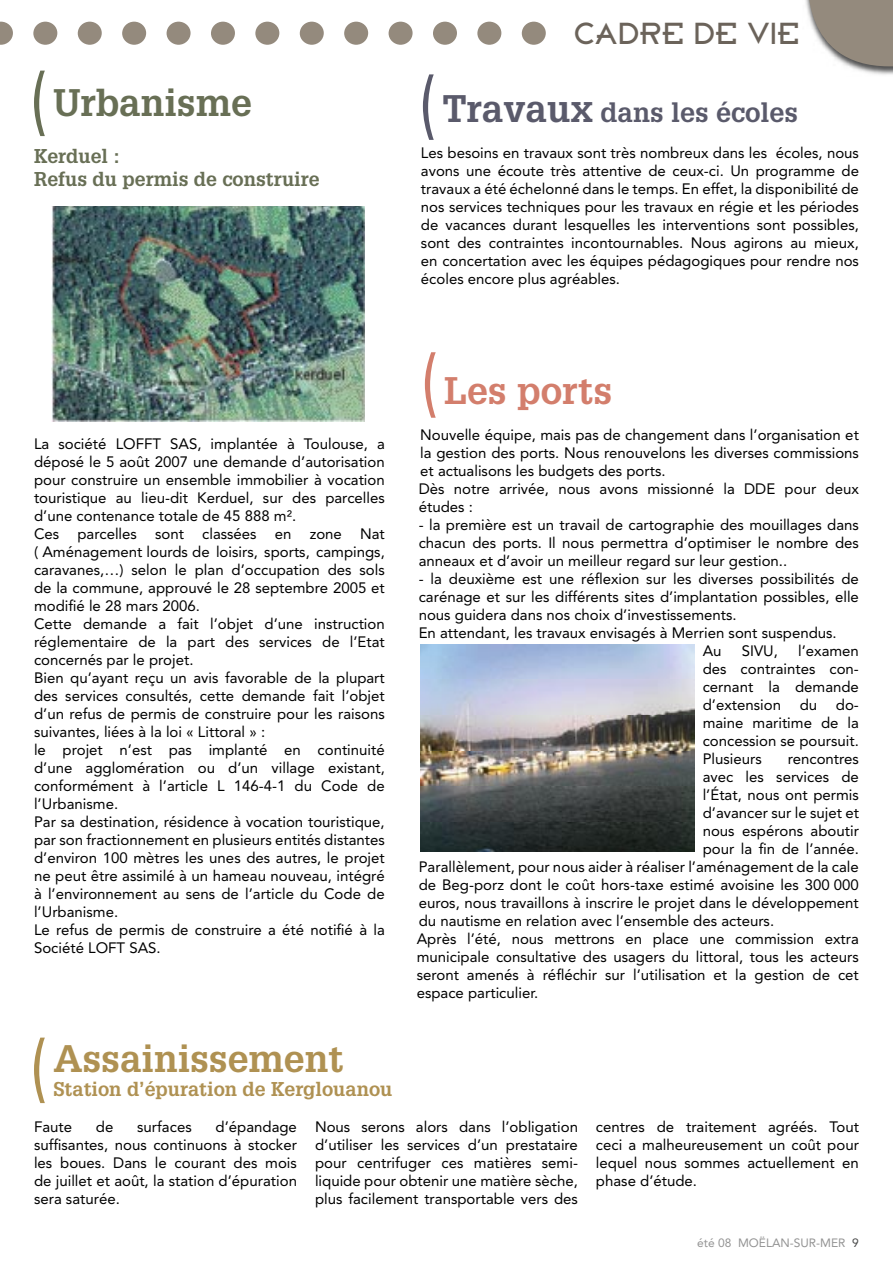
<style>
.page{position:relative;width:893px;height:1263px;background:#fff}
.page>*{position:absolute;margin:0;border:0;box-sizing:border-box;transform-origin:0 0}
.t1{font:800 150px "Avenir";color:#948a7d}
.t2{font:700 37.5px "Glypha";color:#af9152}
.t3{font:700 37.5px "Glypha";color:#686f55}
.t4{font:700 37.5px "Glypha";color:#d37e6c}
.t5{font:30px "Broadband ICG";letter-spacing:.03em;color:#6b635a}
.t6{font:700 27px "Glypha";color:#5a5a6b}
.t7{font:700 19.5px/23.4px "Glypha";color:#686f55}
.t8{font:700 19.5px "Glypha";color:#af9152}
.t9{font:15px/18px "Avenir";color:#000;text-align:justify}
.t10{font:12px "Avenir";color:#939393}
.s1{font-size:37.5px}
.s2{color:#474848}
</style>
<div class="page">
<img style="left:849px;top:66px;width:44px;height:9px">
<svg style="left:805px;top:0;width:88px;height:66px"></svg>
<img style="left:51px;top:207px;width:313px;height:214px">
<svg style="left:34px;top:71px;width:11px;height:65px"></svg>
<svg style="left:423px;top:74px;width:11px;height:66px"></svg>
<img style="left:420px;top:644px;width:274px;height:207px">
<svg style="left:34px;top:1037px;width:11px;height:66px"></svg>
<svg style="left:425px;top:352px;width:11px;height:66px"></svg>
<h1 class="t1" style="left:-21px;top:-97px;width:579px">.............</h1>
<h3 class="t5" style="left:575px;top:16px;width:226px">CADRE DE VIE</h3>
<h2 class="t3" style="left:53px;top:79px;width:200px">Urbanisme</h2>
<h3 class="t7" style="left:34px;top:143px;width:287px">Kerduel :<br>Refus du permis de construire</h3>
<h3 class="t6" style="left:442px;top:96px;width:357px"><span class="s1">Travaux</span> dans les écoles</h3>
<p class="t9" style="left:421px;top:144px;width:440px">Les besoins en travaux sont très nombreux dans les écoles, nous avons une écoute très attentive de ceux-ci. Un programme de travaux a été échelonné dans le temps. En effet, la disponibilité de nos services techniques pour les travaux en régie et les périodes de vacances durant lesquelles les interventions sont possibles, sont des contraintes incontournables. Nous agirons au mieux, en concertation avec les équipes pédagogiques pour rendre nos écoles encore plus agréables.</p>
<p class="t9" style="left:34px;top:435px;width:352px;text-align:left">La société LOFFT SAS, implantée à Toulouse, a déposé le 5 août 2007 une demande d’autorisation pour construire un ensemble immobilier à vocation touristique au lieu-dit Kerduel, sur des parcelles d’une contenance totale de 45 888 m².<br>Ces parcelles sont classées en zone Nat ( Aménagement lourds de loisirs, sports, campings, caravanes,…) selon le plan d’occupation des sols de la commune, approuvé le 28 septembre 2005 et modifié le 28 mars 2006.<br>Cette demande a fait l’objet d’une instruction réglementaire de la part des services de l’Etat concernés par le projet.<br>Bien qu’ayant reçu un avis favorable de la plupart des services consultés, cette demande fait l’objet d’un refus de permis de construire pour les raisons suivantes, liées à la loi « Littoral » :<br>le projet n’est pas implanté en continuité d’une agglomération ou d’un village existant, conformément à l’article L 146-4-1 du Code de l’Urbanisme.<br>Par sa destination, résidence à vocation touristique, par son fractionnement en plusieurs entités distantes d’environ 100 mètres les unes des autres, le projet ne peut être assimilé à un hameau nouveau, intégré à l’environnement au sens de l’article du Code de l’Urbanisme.<br>Le refus de permis de construire a été notifié à la Société LOFT SAS.</p>
<h2 class="t2" style="left:53px;top:1035px;width:292px">Assainissement</h2>
<h3 class="t8" style="left:53px;top:1076px;width:341px">Station d’épuration de Kerglouanou</h3>
<h2 class="t4" style="left:444px;top:367px;width:169px">Les ports</h2>
<p class="t9" style="left:419px;top:426px;width:442px;text-align:left">Nouvelle équipe, mais pas de changement dans l’organisation et la gestion des ports. Nous renouvelons les diverses commissions et actualisons les budgets des ports.<br>Dès notre arrivée, nous avons missionné la DDE pour deux études :</p>
<p class="t9" style="left:419px;top:516px;width:442px">- la première est un travail de cartographie des mouillages dans chacun des ports. Il nous permettra d’optimiser le nombre des anneaux et d’avoir un meilleur regard sur leur gestion..</p>
<p class="t9" style="left:419px;top:570px;width:442px">- la deuxième est une réflexion sur les diverses possibilités de</p>
<p class="t9" style="left:419px;top:588px;width:442px">carénage et sur les différents sites d’implantation possibles, elle</p>
<p class="t9" style="left:419px;top:606px;width:319px">nous guidera dans nos choix d’investissements.</p>
<p class="t9" style="left:419px;top:624px;width:419px">En attendant, les travaux envisagés à Merrien sont suspendus.</p>
<p class="t9" style="left:703px;top:642px;width:20px">Au</p>
<p class="t9" style="left:742px;top:642px;width:38px">SIVU,</p>
<p class="t9" style="left:703px;top:642px;width:158px;text-indent:95px">l’examen des contraintes con&shy;cernant la demande d’extension du do&shy;maine maritime de la concession se poursuit.<br>Plusieurs</p>
<p class="t9" style="left:788px;top:750px;width:73px">rencontres</p>
<p class="t9" style="left:703px;top:768px;width:158px">avec les services de</p>
<p class="t9" style="left:703px;top:786px;width:158px">l’État, nous ont permis</p>
<p class="t9" style="left:703px;top:804px;width:158px">d’avancer sur le sujet et</p>
<p class="t9" style="left:703px;top:822px;width:158px">nous espérons aboutir</p>
<p class="t9" style="left:703px;top:840px;width:158px">pour la fin de l’année.</p>
<p class="t9" style="left:419px;top:858px;width:442px">Parallèlement, pour nous aider à réaliser l’aménagement de la cale</p>
<p class="t9" style="left:419px;top:876px;width:442px">de Beg-porz dont le coût hors-taxe estimé avoisine les 300 000</p>
<p class="t9" style="left:419px;top:894px;width:442px">euros, nous travaillons à inscrire le projet dans le développement</p>
<p class="t9" style="left:419px;top:912px;width:357px">du nautisme en relation avec l’ensemble des acteurs.</p>
<p class="t9" style="left:417px;top:930px;width:444px">Après l’été, nous mettrons en place une commission extra</p>
<p class="t9" style="left:417px;top:948px;width:444px">municipale consultative des usagers du littoral, tous les acteurs</p>
<p class="t9" style="left:417px;top:966px;width:444px">seront amenés à réfléchir sur l’utilisation et la gestion de cet</p>
<p class="t9" style="left:417px;top:984px;width:123px">espace particulier.</p>
<p class="t9" style="left:34px;top:1118px;width:40px">Faute</p>
<p class="t9" style="left:96px;top:1118px;width:19px">de</p>
<p class="t9" style="left:137px;top:1118px;width:56px">surfaces</p>
<p class="t9" style="left:34px;top:1118px;width:264px;text-indent:182px">d’épandage suffisantes, nous continuons à stocker les boues. Dans le courant des mois de juillet et août, la station d’épuration sera saturée.</p>
<p class="t9" style="left:315px;top:1118px;width:264px">Nous serons alors dans l’obligation d’utiliser les services d’un prestataire pour centrifuger ces matières semi&shy;liquide pour obtenir une matière sèche, plus facilement transportable vers des</p>
<p class="t9" style="left:596px;top:1118px;width:264px">centres de traitement agréés. Tout ceci a malheureusement un coût pour lequel nous sommes actuellement en phase d’étude.</p>
<p class="t10" style="left:697px;top:1235px;width:163px">été 08 MOËLAN-SUR-MER <span class="s2">9</span></p>
</div>
